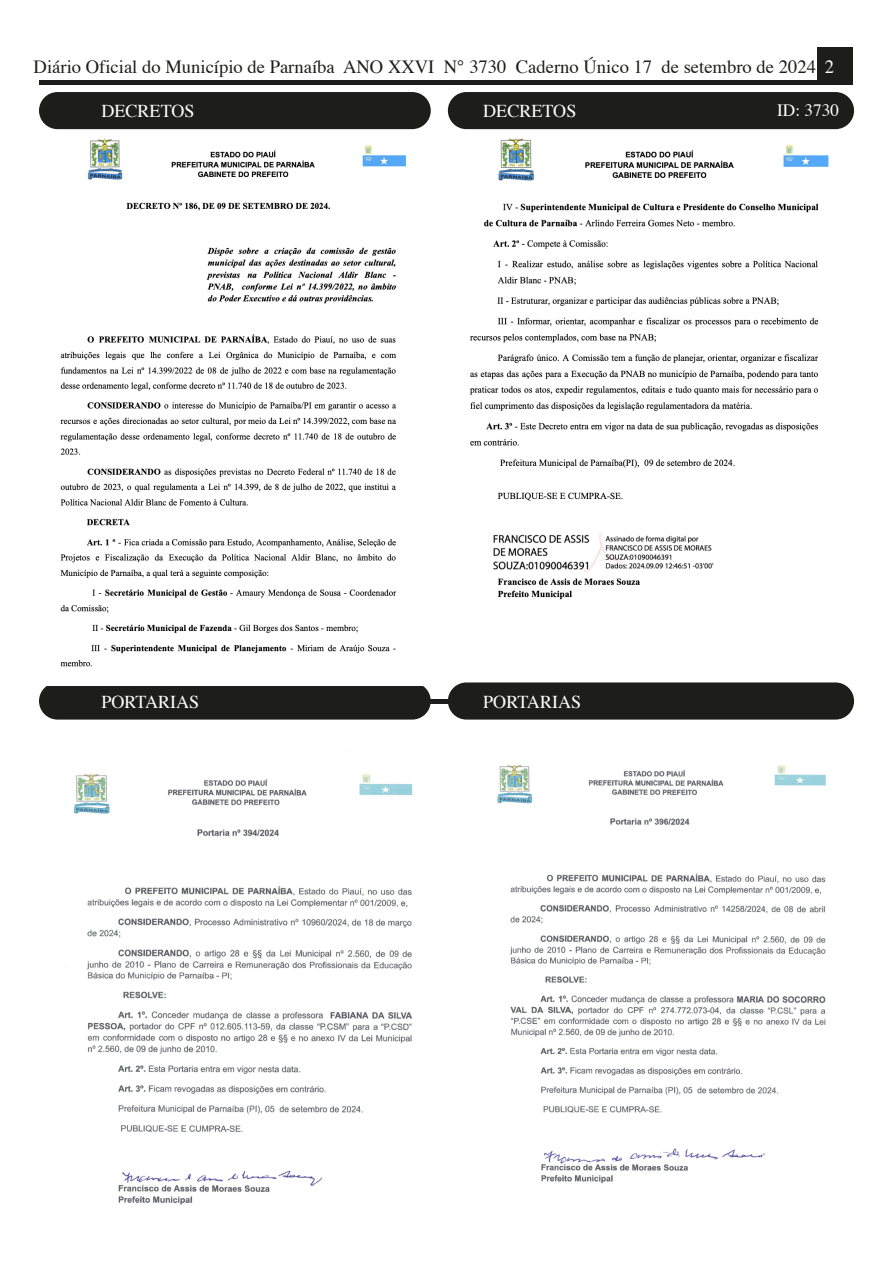
<style>
.page{position:relative;width:893px;height:1263px;background:#fff}
.page>*{position:absolute;margin:0;border:0;box-sizing:border-box;transform-origin:0 0}
.t1{font:18.6px "Times";color:#1d1d1b}
.t2{font:18.15px "Times";color:#fff}
.t3{font:17.25px "Times";color:#fff}
.s1{color:#fff}
</style>
<div class="page">
<div style="left:39px;top:80px;width:778px;height:5px;background:#1d1d1b"></div>
<hr style="left:42px;top:699px;width:812px;height:4px;background:#1d1d1b">
<div style="left:817px;top:47px;width:36px;height:38px;background:#1d1d1b"></div>
<div style="left:448px;top:92px;width:406px;height:37px;background:#1d1d1b;border-radius:19px"></div>
<div style="left:39px;top:92px;width:392px;height:37px;background:#1d1d1b;border-radius:19px"></div>
<div style="left:448px;top:682px;width:406px;height:37px;background:#1d1d1b;border-radius:19px"></div>
<div style="left:39px;top:682px;width:392px;height:37px;background:#1d1d1b;border-radius:19px"></div>
<img style="left:48px;top:139px;width:374px;height:546px">
<img style="left:470px;top:138px;width:359px;height:462px">
<img style="left:65px;top:774px;width:348px;height:431px">
<img style="left:497px;top:765px;width:329px;height:419px">
<p class="t1" style="left:34px;top:49px;width:802px">Diário Oficial do Município de Parnaíba ANO XXVI N° 3730 Caderno Único 17 de setembro de 2024 <span class="s1">2</span></p>
<p class="t2" style="left:101px;top:94px;width:95px">DECRETOS</p>
<p class="t2" style="left:483px;top:94px;width:95px">DECRETOS</p>
<p class="t3" style="left:777px;top:94px;width:63px">ID: 3730</p>
<p class="t2" style="left:101px;top:685px;width:100px">PORTARIAS</p>
<p class="t2" style="left:483px;top:685px;width:100px">PORTARIAS</p>
</div>
